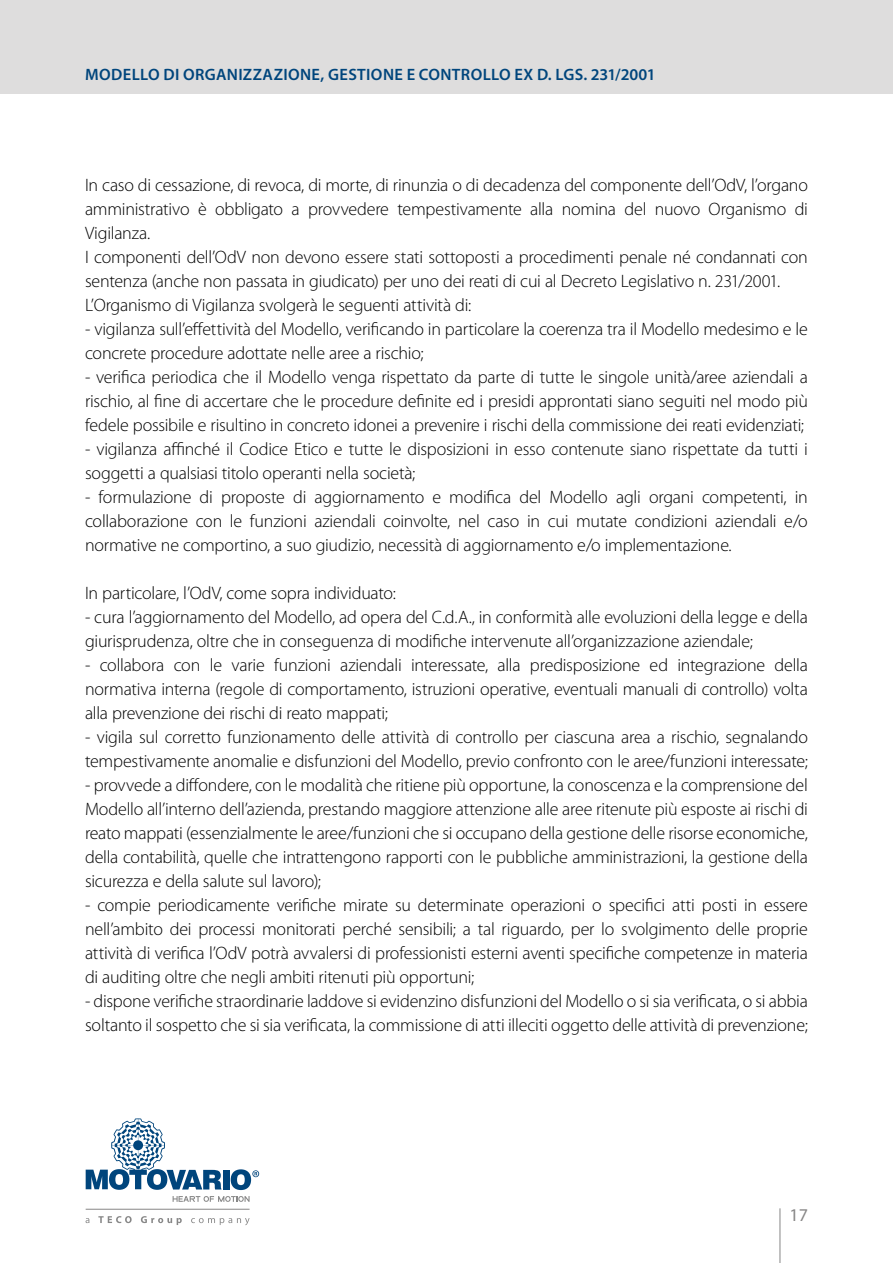
<style>
.page{position:relative;width:893px;height:1263px;background:#fff}
.page>*{position:absolute;margin:0;border:0;box-sizing:border-box;transform-origin:0 0}
.t1{font:300 18px/24px "Myriad Pro";letter-spacing:-.015em;color:#000}
.t2{font:18px "Myriad Pro";color:#878686}
.t3{font:600 16.5px "Myriad Pro";letter-spacing:.02em;color:#00457c}
</style>
<div class="page">
<div style="left:0;top:0;width:893px;height:94px;background:#dedddd"></div>
<hr style="left:780px;top:1208px;width:1px;height:55px;background:#878686">
<svg style="left:173px;top:1196px;width:77px;height:6px"></svg>
<div style="left:223px;top:1170px;width:6px;height:19px;background:#00457c"></div>
<svg style="left:231px;top:1169px;width:28px;height:21px"></svg>
<svg style="left:86px;top:1118px;width:135px;height:72px"></svg>
<hr style="left:86px;top:1209px;width:164px;height:1px;background:#878686">
<svg style="left:86px;top:1216px;width:164px;height:9px"></svg>
<p class="t3" style="left:85px;top:66px;width:572px">MODELLO DI ORGANIZZAZIONE, GESTIONE E CONTROLLO EX D. LGS. 231/2001</p>
<p class="t1" style="left:85px;top:174px;width:724px">In caso di cessazione, di revoca, di morte, di rinunzia o di decadenza del componente dell’OdV, l’organo amministrativo è obbligato a provvedere tempestivamente alla nomina del nuovo Organismo di Vigilanza.<br>I componenti dell’OdV non devono essere stati sottoposti a procedimenti penale né condannati con sentenza (anche non passata in giudicato) per uno dei reati di cui al Decreto Legislativo n. 231/2001.<br>L’Organismo di Vigilanza svolgerà le seguenti attività di:</p>
<p class="t1" style="left:85px;top:318px;width:724px">- vigilanza sull’effettività del Modello, verificando in particolare la coerenza tra il Modello medesimo e le concrete procedure adottate nelle aree a rischio;</p>
<p class="t1" style="left:85px;top:366px;width:724px;text-align:justify">- verifica periodica che il Modello venga rispettato da parte di tutte le singole unità/aree aziendali a rischio, al fine di accertare che le procedure definite ed i presidi approntati siano seguiti nel modo più fedele possibile e risultino in concreto idonei a prevenire i rischi della commissione dei reati evidenziati;</p>
<p class="t1" style="left:85px;top:438px;width:724px">- vigilanza affinché il Codice Etico e tutte le disposizioni in esso contenute siano rispettate da tutti i soggetti a qualsiasi titolo operanti nella società;</p>
<p class="t1" style="left:85px;top:486px;width:724px;text-align:justify">- formulazione di proposte di aggiornamento e modifica del Modello agli organi competenti, in collaborazione con le funzioni aziendali coinvolte, nel caso in cui mutate condizioni aziendali e/o normative ne comportino, a suo giudizio, necessità di aggiornamento e/o implementazione.</p>
<p class="t1" style="left:85px;top:582px;width:312px">In particolare, l’OdV, come sopra individuato:</p>
<p class="t1" style="left:85px;top:606px;width:724px">- cura l’aggiornamento del Modello, ad opera del C.d.A., in conformità alle evoluzioni della legge e della giurisprudenza, oltre che in conseguenza di modifiche intervenute all’organizzazione aziendale;</p>
<p class="t1" style="left:85px;top:654px;width:724px;text-align:justify">- collabora con le varie funzioni aziendali interessate, alla predisposizione ed integrazione della normativa interna (regole di comportamento, istruzioni operative, eventuali manuali di controllo) volta alla prevenzione dei rischi di reato mappati;</p>
<p class="t1" style="left:85px;top:726px;width:724px">- vigila sul corretto funzionamento delle attività di controllo per ciascuna area a rischio, segnalando tempestivamente anomalie e disfunzioni del Modello, previo confronto con le aree/funzioni interessate;</p>
<p class="t1" style="left:85px;top:774px;width:724px;text-align:justify">- provvede a diffondere, con le modalità che ritiene più opportune, la conoscenza e la comprensione del Modello all’interno dell’azienda, prestando maggiore attenzione alle aree ritenute più esposte ai rischi di reato mappati (essenzialmente le aree/funzioni che si occupano della gestione delle risorse economiche, della contabilità, quelle che intrattengono rapporti con le pubbliche amministrazioni, la gestione della sicurezza e della salute sul lavoro);</p>
<p class="t1" style="left:85px;top:893px;width:724px;text-align:justify">- compie periodicamente verifiche mirate su determinate operazioni o specifici atti posti in essere nell’ambito dei processi monitorati perché sensibili; a tal riguardo, per lo svolgimento delle proprie attività di verifica l’OdV potrà avvalersi di professionisti esterni aventi specifiche competenze in materia di auditing oltre che negli ambiti ritenuti più opportuni;</p>
<p class="t1" style="left:85px;top:989px;width:724px">- dispone verifiche straordinarie laddove si evidenzino disfunzioni del Modello o si sia verificata, o si abbia soltanto il sospetto che si sia verificata, la commissione di atti illeciti oggetto delle attività di prevenzione;</p>
<p class="t2" style="left:789px;top:1205px;width:20px">17</p>
</div>
